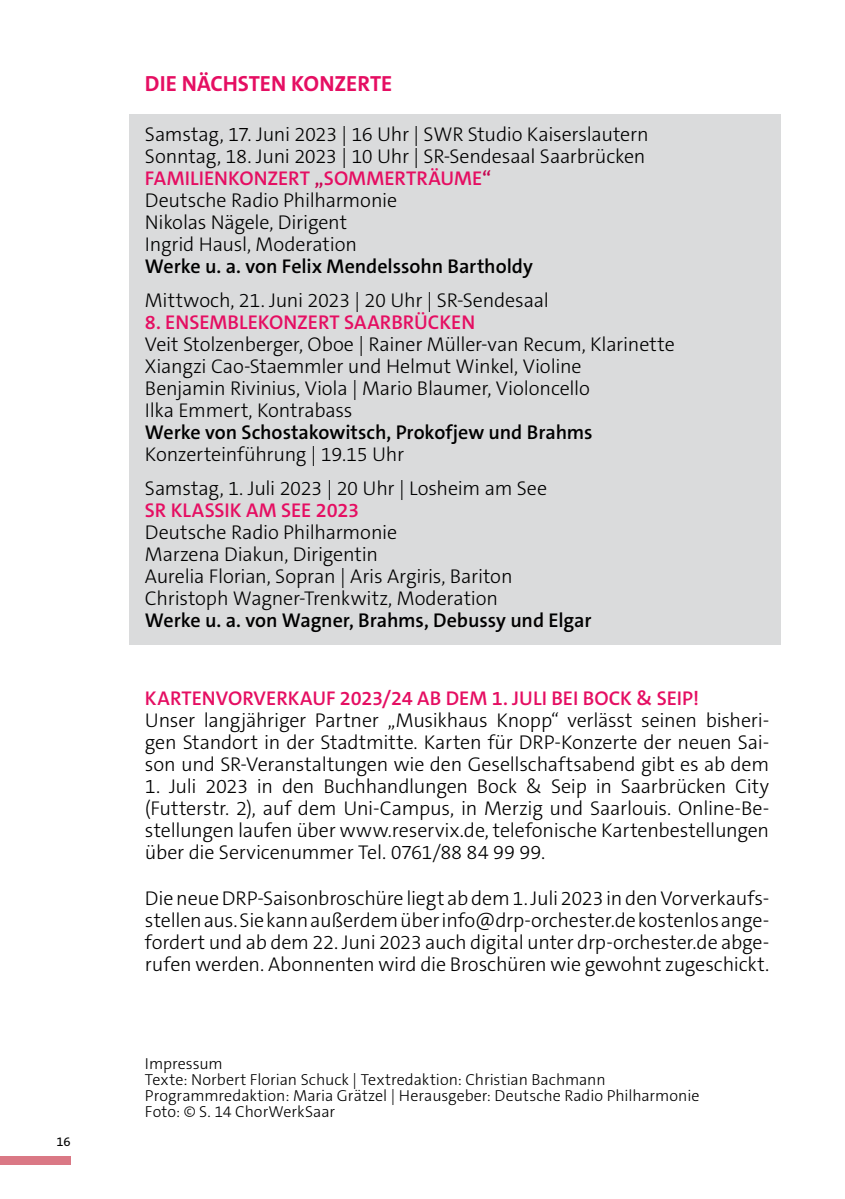
<style>
.page{position:relative;width:845px;height:1199px;background:#fff}
.page>*{position:absolute;margin:0;border:0;box-sizing:border-box;transform-origin:0 0}
.t1{font:700 22px "The Sans C5";color:#e50e62}
.t2{font:300 20px/22px "The Sans C5";letter-spacing:-.01em;color:#000;text-align:justify}
.t3{font:600 20px "The Sans C5";color:#e50e62}
.t4{font:600 20px "The Sans C5";letter-spacing:-.005em;color:#000}
.t5{font:300 16px "The Sans C5";color:#000}
.t6{font:13px "The Sans C5";color:#000}
.s1{color:#c60651}
</style>
<div class="page">
<div style="left:0;top:1156px;width:70px;height:9px;background:#da7885"></div>
<div style="left:129px;top:114px;width:650px;height:531px;background:#dadbdc"></div>
<p class="t6" style="left:56px;top:1133px;width:16px">16</p>
<p class="t1" style="left:145px;top:69px;width:249px">DIE NÄCHSTEN KONZERTE</p>
<p class="t2" style="left:145px;top:123px;width:505px">Samstag, 17. Juni 2023 | 16 Uhr | SWR Studio Kaiserslautern</p>
<p class="t2" style="left:145px;top:145px;width:501px">Sonntag, 18. Juni 2023 | 10 Uhr | SR-Sendesaal Saarbrücken</p>
<p class="t3" style="left:145px;top:165px;width:348px">FAMILIENKONZERT <span class="s1">„</span>SOMMERTRÄUME<span class="s1">“</span></p>
<p class="t2" style="left:145px;top:189px;width:253px">Deutsche Radio Philharmonie</p>
<p class="t2" style="left:145px;top:211px;width:203px">Nikolas Nägele, Dirigent</p>
<p class="t2" style="left:145px;top:233px;width:213px">Ingrid Hausl, Moderation</p>
<p class="t4" style="left:145px;top:253px;width:389px">Werke u. a. von Felix Mendelssohn Bartholdy</p>
<p class="t2" style="left:145px;top:289px;width:405px">Mittwoch, 21. Juni 2023 | 20 Uhr | SR-Sendesaal</p>
<p class="t3" style="left:145px;top:309px;width:331px">8. ENSEMBLEKONZERT SAARBRÜCKEN</p>
<p class="t2" style="left:145px;top:333px;width:531px">Veit Stolzenberger, Oboe | Rainer Müller-van Recum, Klarinette</p>
<p class="t2" style="left:145px;top:355px;width:438px">Xiangzi Cao-Staemmler und Helmut Winkel, Violine</p>
<p class="t2" style="left:145px;top:377px;width:446px">Benjamin Rivinius, Viola | Mario Blaumer, Violoncello</p>
<p class="t2" style="left:145px;top:399px;width:209px">Ilka Emmert, Kontrabass</p>
<p class="t4" style="left:145px;top:419px;width:449px">Werke von Schostakowitsch, Prokofjew und Brahms</p>
<p class="t2" style="left:145px;top:443px;width:260px">Konzerteinführung | 19.15 Uhr</p>
<p class="t2" style="left:145px;top:477px;width:403px">Samstag, 1. Juli 2023 | 20 Uhr | Losheim am See</p>
<p class="t3" style="left:145px;top:497px;width:215px">SR KLASSIK AM SEE 2023</p>
<p class="t2" style="left:145px;top:521px;width:253px">Deutsche Radio Philharmonie</p>
<p class="t2" style="left:145px;top:543px;width:234px">Marzena Diakun, Dirigentin</p>
<p class="t2" style="left:145px;top:565px;width:369px">Aurelia Florian, Sopran | Aris Argiris, Bariton</p>
<p class="t2" style="left:145px;top:587px;width:354px">Christoph Wagner-Trenkwitz, Moderation</p>
<p class="t4" style="left:145px;top:607px;width:448px">Werke u. a. von Wagner, Brahms, Debussy und Elgar</p>
<p class="t3" style="left:145px;top:685px;width:555px">KARTENVORVERKAUF 2023/24 AB DEM 1. JULI BEI BOCK &amp; SEIP!</p>
<p class="t2" style="left:145px;top:709px;width:625px">Unser langjähriger Partner „Musikhaus Knopp“ verlässt seinen bisheri&shy;gen Standort in der Stadtmitte. Karten für DRP-Konzerte der neuen Sai&shy;son und SR-Veranstaltungen wie den Gesellschaftsabend gibt es ab dem</p>
<p class="t2" style="left:145px;top:775px;width:625px">1. Juli 2023 in den Buchhandlungen Bock &amp; Seip in Saarbrücken City</p>
<p class="t2" style="left:145px;top:797px;width:625px">(Futterstr. 2), auf dem Uni-Campus, in Merzig und Saarlouis. Online-Be&shy;stellungen laufen über www.reservix.de, telefonische Kartenbestellungen über die Servicenummer Tel. 0761/88 84 99 99.</p>
<p class="t2" style="left:145px;top:887px;width:625px">Die neue DRP-Saisonbroschüre liegt ab dem 1. Juli 2023 in den Vorverkaufs&shy;stellen aus. Sie kann außerdem über info@drp-orchester.de kostenlos ange&shy;fordert und ab dem 22. Juni 2023 auch digital unter drp-orchester.de abge&shy;rufen werden. Abonnenten wird die Broschüren wie gewohnt zugeschickt.</p>
<p class="t5" style="left:145px;top:1053px;width:79px">Impressum</p>
<p class="t5" style="left:145px;top:1069px;width:462px">Texte: Norbert Florian Schuck | Textredaktion: Christian Bachmann</p>
<p class="t5" style="left:145px;top:1085px;width:555px">Programmredaktion: Maria Grätzel | Herausgeber: Deutsche Radio Philharmonie</p>
<p class="t5" style="left:145px;top:1101px;width:192px">Foto: © S. 14 ChorWerkSaar</p>
</div>
